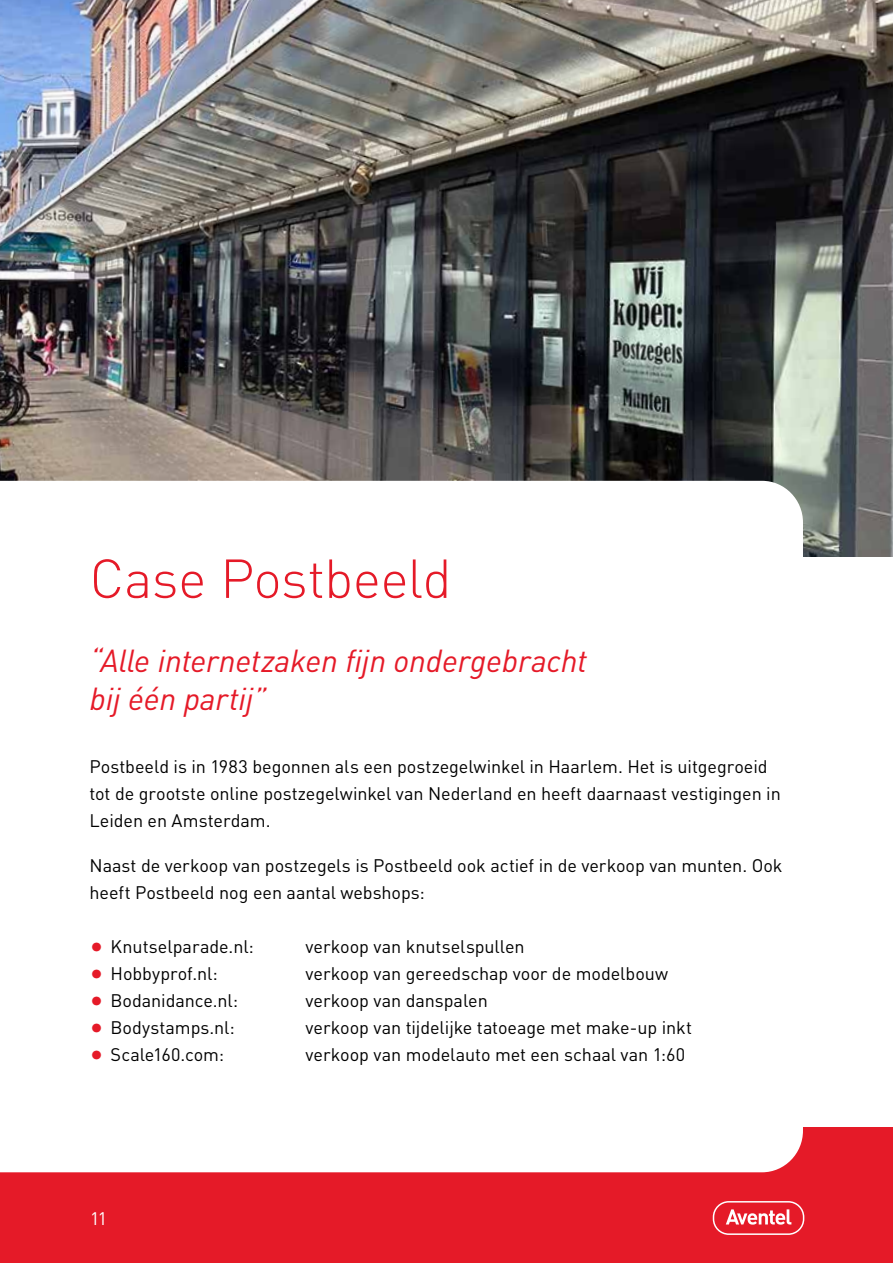
<style>
.page{position:relative;width:893px;height:1263px;background:#fff}
.page>*{position:absolute;margin:0;border:0;box-sizing:border-box;transform-origin:0 0}
.t1{font:300 54px "DIN Pro";letter-spacing:-.01em;color:#e51a28}
.t2{font:italic 31.5px/37.8px "DIN Pro";letter-spacing:-.005em;color:#e51a28}
.t3{font:18px/27px "DIN Pro";letter-spacing:-.005em;color:#000}
.t4{font:18px "DIN Pro";color:#fff}
.s1{font-size:27px;color:#e51a28}
</style>
<div class="page">
<div style="left:0;top:1173px;width:893px;height:90px;background:#e51a28"></div>
<div style="left:0;top:1128px;width:893px;height:90px;background:#e51a28"></div>
<div style="left:713px;top:1201px;width:91px;height:34px;border:2px solid #fff;border-radius:15px"></div>
<svg style="left:726px;top:1209px;width:65px;height:15px"></svg>
<img style="left:0;top:0;width:893px;height:557px">
<svg style="left:0;top:481px;width:803px;height:76px"></svg>
<div style="left:0;top:1128px;width:803px;height:44px;background:#fff"></div>
<h1 class="t1" style="left:90px;top:537px;width:363px">Case Postbeeld</h1>
<h2 class="t2" style="left:90px;top:638px;width:499px">“Alle internetzaken fijn ondergebracht bij één partij”</h2>
<p class="t3" style="left:90px;top:751px;width:693px">Postbeeld is in 1983 begonnen als een postzegelwinkel in Haarlem. Het is uitgegroeid tot de grootste online postzegelwinkel van Nederland en heeft daarnaast vestigingen in<br>Leiden en Amsterdam.</p>
<p class="t3" style="left:90px;top:850px;width:694px">Naast de verkoop van postzegels is Postbeeld ook actief in de verkoop van munten. Ook heeft Postbeeld nog een aantal webshops:</p>
<p class="t3" style="left:90px;top:931px;width:166px"><span class="s1">•</span> Knutselparade.nl:</p>
<p class="t3" style="left:306px;top:931px;width:221px">verkoop van knutselspullen</p>
<p class="t3" style="left:90px;top:958px;width:130px"><span class="s1">•</span> Hobbyprof.nl:</p>
<p class="t3" style="left:306px;top:958px;width:364px">verkoop van gereedschap voor de modelbouw</p>
<p class="t3" style="left:90px;top:985px;width:150px"><span class="s1">•</span> Bodanidance.nl:</p>
<p class="t3" style="left:306px;top:985px;width:184px">verkoop van danspalen</p>
<p class="t3" style="left:90px;top:1012px;width:147px"><span class="s1">•</span> Bodystamps.nl:</p>
<p class="t3" style="left:306px;top:1012px;width:388px">verkoop van tijdelijke tatoeage met make-up inkt</p>
<p class="t3" style="left:90px;top:1039px;width:136px"><span class="s1">•</span> Scale160.com:</p>
<p class="t3" style="left:306px;top:1039px;width:381px">verkoop van modelauto met een schaal van 1:60</p>
<p class="t4" style="left:90px;top:1204px;width:19px">11</p>
</div>
